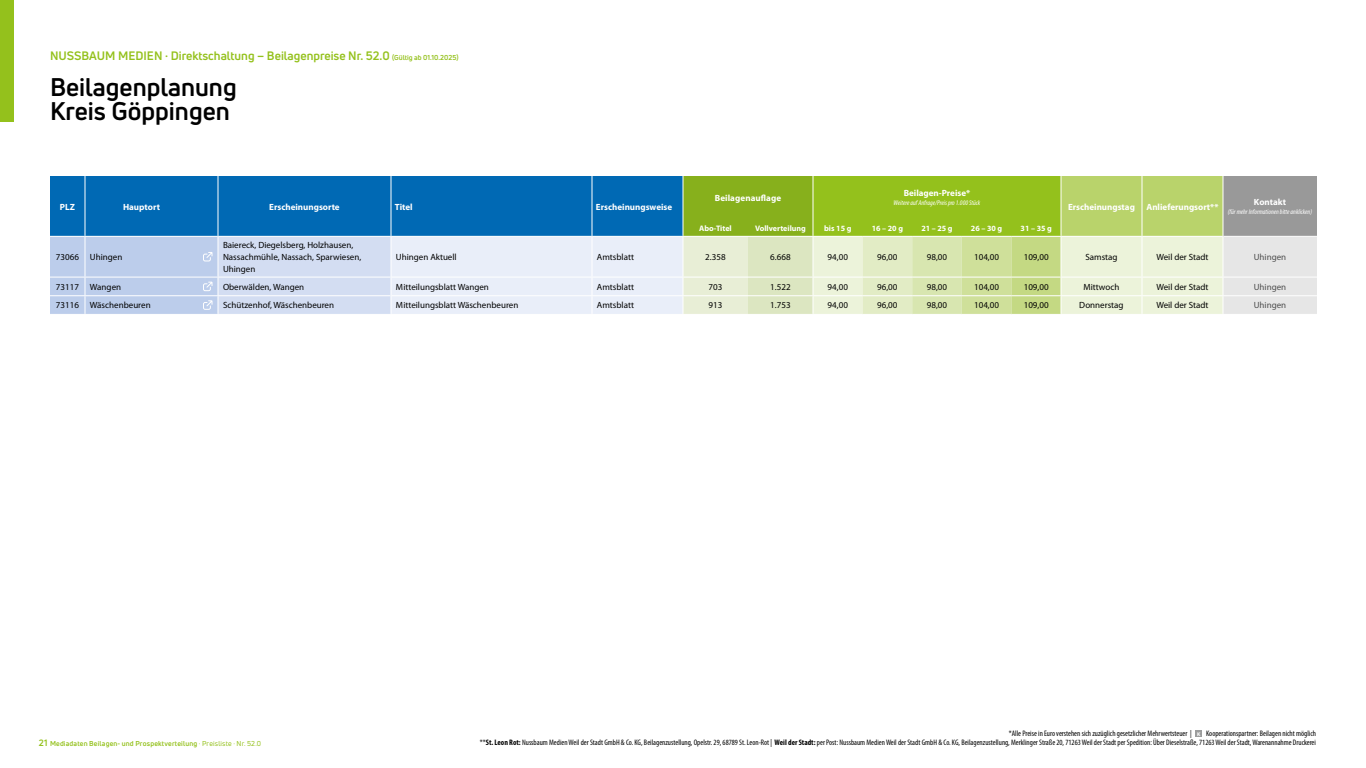
<style>
.page{position:relative;width:1366px;height:768px;background:#fff}
.page>*{position:absolute;margin:0;border:0;box-sizing:border-box;transform-origin:0 0}
.t1{font:700 25px "Uni Neue";color:#000}
.t2{font:700 12px "Uni Neue";color:#94c11c}
.t3{font:9px/12px "Myriad Pro";color:#000}
.t4{font:700 9px "Myriad Pro";color:#fff}
.t5{font:9px "Myriad Pro";color:#4d4d4d}
.t6{font:condensed 8px/9px "Myriad Pro";color:#000;text-align:right}
.t7{font:700 8px "Myriad Pro";color:#fff}
.t8{font:italic condensed 7px "Myriad Pro";color:#fff}
.t9{font:700 7px "Uni Neue";letter-spacing:.02em;color:#94c11c}
.s1{font-size:7px}
.s2{font-size:9px}
.s3{font-weight:400}
.s4{font-weight:700;font-stretch:normal;font-size:5.4px;color:#fff}
.s5{font-weight:700}
</style>
<div class="page">
<div style="left:1195px;top:730px;width:7px;height:7px;background:#9c9d9d"></div>
<div style="left:0;top:0;width:14px;height:122px;background:#94c11c"></div>
<svg style="left:50px;top:176px;width:1267px;height:139px;background:#a0c2b4"></svg>
<h2 class="t2" style="left:50px;top:48px;width:410px">NUSSBAUM MEDIEN · Direktschaltung – Beilagenpreise Nr. 52.0 <span class="s1">(Gültig ab 01.10.2025)</span></h2>
<h1 class="t1" style="left:50px;top:71px;width:188px">Beilagenplanung</h1>
<h1 class="t1" style="left:50px;top:95px;width:181px">Kreis Göppingen</h1>
<p class="t4" style="left:60px;top:201px;width:17px">PLZ</p>
<p class="t4" style="left:123px;top:201px;width:38px">Hauptort</p>
<p class="t4" style="left:269px;top:201px;width:72px">Erscheinungsorte</p>
<p class="t4" style="left:395px;top:201px;width:19px">Titel</p>
<p class="t4" style="left:596px;top:201px;width:78px">Erscheinungsweise</p>
<p class="t4" style="left:715px;top:192px;width:68px">Beilagenauflage</p>
<p class="t4" style="left:904px;top:187px;width:68px">Beilagen-Preise*</p>
<p class="t8" style="left:894px;top:199px;width:88px">Weitere auf Anfrage/Preis pro 1.000 Stück</p>
<p class="t4" style="left:1068px;top:201px;width:68px">Erscheinungstag</p>
<p class="t4" style="left:1147px;top:201px;width:73px">Anlieferungsort**</p>
<p class="t7" style="left:699px;top:223px;width:34px">Abo-Titel</p>
<p class="t7" style="left:755px;top:223px;width:52px">Vollverteilung</p>
<p class="t7" style="left:824px;top:223px;width:29px">bis 15 g</p>
<p class="t7" style="left:872px;top:223px;width:33px">16 – 20 g</p>
<p class="t7" style="left:921px;top:223px;width:33px">21 – 25 g</p>
<p class="t7" style="left:971px;top:223px;width:33px">26 – 30 g</p>
<p class="t7" style="left:1021px;top:223px;width:33px">31 – 35 g</p>
<p class="t4" style="left:1254px;top:196px;width:34px">Kontakt</p>
<p class="t8" style="left:1228px;top:208px;width:86px">(für mehr Informationen bitte anklicken)</p>
<p class="t3" style="left:56px;top:251px;width:68px">73066 Uhingen</p>
<p class="t3" style="left:223px;top:239px;width:140px">Baiereck, Diegelsberg, Holzhausen,<br>Nassachmühle, Nassach, Sparwiesen,<br>Uhingen</p>
<p class="t3" style="left:396px;top:251px;width:62px">Uhingen Aktuell</p>
<p class="t3" style="left:597px;top:251px;width:38px">Amtsblatt</p>
<p class="t3" style="left:705px;top:251px;width:22px">2.358</p>
<p class="t3" style="left:770px;top:251px;width:22px">6.668</p>
<p class="t3" style="left:828px;top:251px;width:22px">94,00</p>
<p class="t3" style="left:877px;top:251px;width:22px">96,00</p>
<p class="t3" style="left:927px;top:251px;width:22px">98,00</p>
<p class="t3" style="left:974px;top:251px;width:26px">104,00</p>
<p class="t3" style="left:1024px;top:251px;width:26px">109,00</p>
<p class="t3" style="left:1085px;top:251px;width:34px">Samstag</p>
<p class="t3" style="left:1156px;top:251px;width:54px">Weil der Stadt</p>
<p class="t5" style="left:1254px;top:252px;width:34px">Uhingen</p>
<p class="t3" style="left:56px;top:281px;width:67px">73117 Wangen</p>
<p class="t3" style="left:223px;top:281px;width:83px">Oberwälden, Wangen</p>
<p class="t3" style="left:396px;top:281px;width:94px">Mitteilungsblatt Wangen</p>
<p class="t3" style="left:597px;top:281px;width:38px">Amtsblatt</p>
<p class="t3" style="left:709px;top:281px;width:15px">703</p>
<p class="t3" style="left:770px;top:281px;width:22px">1.522</p>
<p class="t3" style="left:828px;top:281px;width:22px">94,00</p>
<p class="t3" style="left:877px;top:281px;width:22px">96,00</p>
<p class="t3" style="left:927px;top:281px;width:22px">98,00</p>
<p class="t3" style="left:974px;top:281px;width:26px">104,00</p>
<p class="t3" style="left:1024px;top:281px;width:26px">109,00</p>
<p class="t3" style="left:1083px;top:281px;width:37px">Mittwoch</p>
<p class="t3" style="left:1156px;top:281px;width:54px">Weil der Stadt</p>
<p class="t5" style="left:1254px;top:281px;width:34px">Uhingen</p>
<p class="t3" style="left:56px;top:299px;width:96px">73116 Wäschenbeuren</p>
<p class="t3" style="left:223px;top:299px;width:113px">Schützenhof, Wäschenbeuren</p>
<p class="t3" style="left:396px;top:299px;width:124px">Mitteilungsblatt Wäschenbeuren</p>
<p class="t3" style="left:597px;top:299px;width:38px">Amtsblatt</p>
<p class="t3" style="left:709px;top:299px;width:15px">913</p>
<p class="t3" style="left:770px;top:299px;width:22px">1.753</p>
<p class="t3" style="left:828px;top:299px;width:22px">94,00</p>
<p class="t3" style="left:877px;top:299px;width:22px">96,00</p>
<p class="t3" style="left:927px;top:299px;width:22px">98,00</p>
<p class="t3" style="left:974px;top:299px;width:26px">104,00</p>
<p class="t3" style="left:1024px;top:299px;width:26px">109,00</p>
<p class="t3" style="left:1079px;top:299px;width:46px">Donnerstag</p>
<p class="t3" style="left:1156px;top:299px;width:54px">Weil der Stadt</p>
<p class="t5" style="left:1254px;top:300px;width:34px">Uhingen</p>
<p class="t9" style="left:39px;top:739px;width:224px"><span class="s2">21</span> Mediadaten Beilagen- und Prospektverteilung <span class="s3">· Preisliste · Nr. 52.0</span></p>
<p class="t6" style="left:480px;top:728px;width:838px">*Alle Preise in Euro verstehen sich zuzüglich gesetzlicher Mehrwertsteuer | <span class="s4">K</span> Kooperationspartner: Beilagen nicht möglich<br>**<span class="s5">St. Leon Rot:</span> Nussbaum Medien Weil der Stadt GmbH &amp; Co. KG, Beilagenzustellung, Opelstr. 29, 68789 St. Leon-Rot | <span class="s5">Weil der Stadt:</span> per Post: Nussbaum Medien Weil der Stadt GmbH &amp; Co. KG, Beilagenzustellung, Merklinger Straße 20, 71263 Weil der Stadt per Spedition: Über Dieselstraße, 71263 Weil der Stadt, Warenannahme Druckerei</p>
</div>
